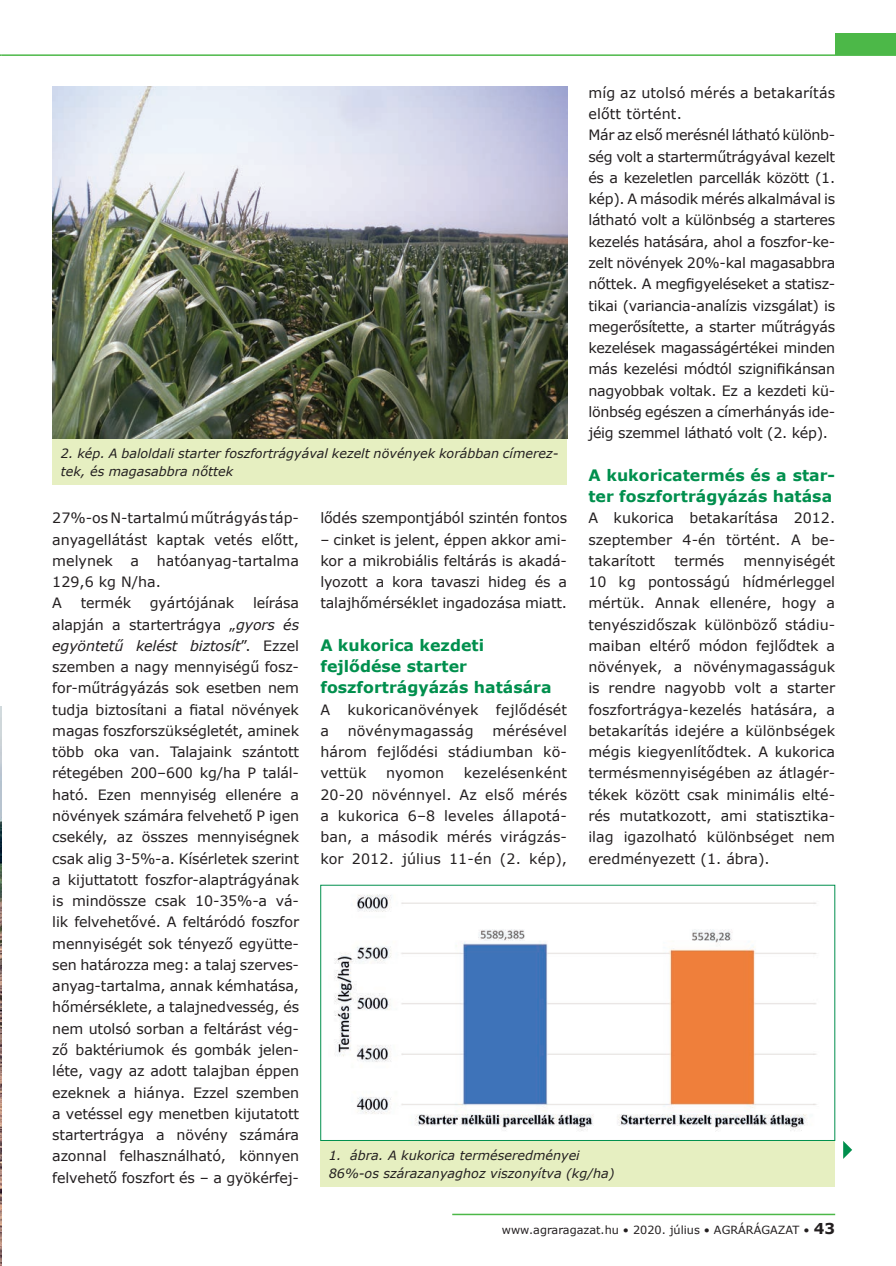
<style>
.page{position:relative;width:896px;height:1266px;background:#fff}
.page>*{position:absolute;margin:0;border:0;box-sizing:border-box;transform-origin:0 0}
.NÖVÉNYTERMESZTÉS-ALC{font:700 15.75px/21.3px "Verdana";color:#008f4d}
.NORMAL-HAROMHASABOS{font:14.25px/21.3px "Verdana";color:#231f20;text-align:justify}
.KEPALAIRAS{font:italic 12.75px/18px "Verdana";color:#231f20}
.t1{font:11.25px "Verdana";color:#231f20}
.s1{font-style:italic}
.s2{font-weight:700;font-size:15px}
</style>
<div class="page">
<img style="left:0;top:706px;width:1px;height:557px">
<hr style="left:1px;top:54px;width:894px;height:2px;background:#4cb848">
<div style="left:835px;top:33px;width:60px;height:21px;background:#4cb848"></div>
<hr style="left:452px;top:1213px;width:383px;height:2px;background:#4cb848">
<svg style="left:843px;top:1141px;width:9px;height:17px"></svg>
<div style="left:52px;top:438px;width:515px;height:47px;background:#e6efc1"></div>
<div style="left:320px;top:1140px;width:515px;height:47px;background:#e6efc1"></div>
<img style="left:52px;top:86px;width:515px;height:352px">
<img style="left:334px;top:894px;width:483px;height:237px">
<p class="NORMAL-HAROMHASABOS" style="left:588px;top:82px;width:248px">míg az utolsó mé rés a betakarítás előtt történt.</p>
<p class="NORMAL-HAROMHASABOS" style="left:588px;top:124px;width:248px">Már az első merésnél látható különb&shy;ség volt a starterműtrágyával kezelt és a kezeletlen parcellák között (1. kép). A második mérés alkalmával is látható volt a különbség a starteres kezelés hatására, ahol a foszfor-ke&shy;zelt növények 20%-kal magasabbra nőttek. A megfigyeléseket a statisz&shy;tikai (variancia-analízis vizsgálat) is megerősítette, a starter műtrágyás kezelések magasságértékei minden más kezelési módtól szignifikánsan nagyobbak voltak. Ez a kezdeti kü- lönbség egészen a címerhányás ide&shy;jéig szemmel látható volt (2. kép).</p>
<p class="NÖVÉNYTERMESZTÉS-ALC" style="left:588px;top:464px;width:248px">A kukoricatermés és a star&shy;ter foszfortrágyázás hatása</p>
<p class="NORMAL-HAROMHASABOS" style="left:588px;top:507px;width:248px">A kukorica betakarítása 2012. szeptember 4-én történt. A be&shy;takarított</p>
<p class="KEPALAIRAS" style="left:61px;top:444px;width:499px">2. kép. A baloldali starter foszfortrágyával kezelt növények korábban címerez&shy;tek, és magasabbra nőttek</p>
<p class="NORMAL-HAROMHASABOS" style="left:52px;top:507px;width:248px">27%-os N-tartalmú műtrágyás táp&shy;anyagellátást kaptak vetés előtt, melynek a hatóanyag-tartalma 129,6 kg N/ha.</p>
<p class="NORMAL-HAROMHASABOS" style="left:52px;top:592px;width:11px">A</p>
<p class="NORMAL-HAROMHASABOS" style="left:81px;top:592px;width:52px">termék</p>
<p class="NORMAL-HAROMHASABOS" style="left:150px;top:592px;width:86px">gyártójának</p>
<p class="NORMAL-HAROMHASABOS" style="left:320px;top:507px;width:248px">lődés szempontjából szintén fontos</p>
<p class="NORMAL-HAROMHASABOS" style="left:320px;top:528px;width:248px">– cinket is jelent, éppen akkor ami&shy;kor a mikrobiális feltárás is akadá&shy;lyozott a kora tavaszi hideg és a talajhőmérséklet ingadozása miatt.</p>
<p class="NÖVÉNYTERMESZTÉS-ALC" style="left:320px;top:634px;width:165px">A kukorica kezdeti</p>
<p class="NÖVÉNYTERMESZTÉS-ALC" style="left:320px;top:655px;width:148px">fejlődése starter</p>
<p class="NÖVÉNYTERMESZTÉS-ALC" style="left:320px;top:676px;width:233px">foszfortrágyázás hatására</p>
<p class="NORMAL-HAROMHASABOS" style="left:320px;top:698px;width:248px">A kukoricanövé nyek fejlődését a</p>
<p class="NORMAL-HAROMHASABOS" style="left:588px;top:549px;width:248px;text-indent:155px">mennyiségét 10 kg pontosságú hídmérleggel mértük. Annak ellenére, hogy a tenyészidőszak különböző stádiu&shy;maiban eltérő módon fejlődtek a növények, a növénymagasságuk is rendre nagyobb volt a starter foszfortrágya-kezelés hatására, a betakarítás idejére a kü lönbségek mégis kiegyenlítődtek. A kukorica termésmennyiségében az átlagér&shy;tékek között csak minimális elté- rés mutatkozott, ami statisztika&shy;ilag igazolható különbséget nem eredményezett (1. ábra).</p>
<p class="NORMAL-HAROMHASABOS" style="left:674px;top:549px;width:51px">termés</p>
<p class="NORMAL-HAROMHASABOS" style="left:52px;top:592px;width:248px;text-indent:201px">leírása alapján a startertrágya „<span class="s1">gyors és egyöntetű kelést biztosít</span>”. Ezzel szemben a nagy mennyiségű fosz&shy;for-műtrágyázás sok esetben nem tudja biztosítani a fiatal növények magas foszforszükségletét, aminek több oka van. Talajaink szántott rétegében 200–600 kg/ha P talál&shy;ható. Ezen mennyiség ellenére a növények számára felvehető P igen csekély, az összes mennyiségnek csak alig 3-5%-a. Kísérletek szerint a kijuttatott foszfor-alaptrágyának is mindössze csak 10-35%-a vá&shy;lik felvehetővé. A feltáródó foszfor mennyiségét sok té nyező együtte&shy;sen határozza meg: a talaj szerves&shy;anyag-tartalma, annak kémhatása, hőmé rsé klete, a talajnedvesség, és nem utolsó sorban a feltárást vég&shy;ző baktériumok és gombák jelen&shy;léte, vagy az adott talajban éppen ezeknek a hiánya. Ezzel szemben a vetéssel egy menetben kijutatott startertrágya a növé ny számára azonnal felhasználható, könnyen felvehető foszfort és – a gyöké rfej-</p>
<p class="NORMAL-HAROMHASABOS" style="left:320px;top:720px;width:248px;text-indent:172px">mérésével három fejlődési stádiumban kö&shy;vettü k</p>
<p class="NORMAL-HAROMHASABOS" style="left:347px;top:720px;width:127px">növénymagasság</p>
<p class="NORMAL-HAROMHASABOS" style="left:320px;top:762px;width:248px;text-indent:143px">kezelésenként 20-20 növénnyel. Az első mérés a kukorica 6–8 leveles állapotá- ban, a második mérés virágzás&shy;kor 2012. július 11-én (2. kép),</p>
<p class="NORMAL-HAROMHASABOS" style="left:386px;top:762px;width:60px">nyomon</p>
<p class="KEPALAIRAS" style="left:329px;top:1145px;width:252px">1. ábra. A kukorica terméseredményei</p>
<p class="KEPALAIRAS" style="left:329px;top:1163px;width:287px">86%-os szá razanyaghoz viszonyítva (kg/ha)</p>
<p class="t1" style="left:502px;top:1221px;width:335px">www.agraragazat.hu • 2020. július • AGRÁRÁGAZAT • <span class="s2">43</span></p>
</div>
